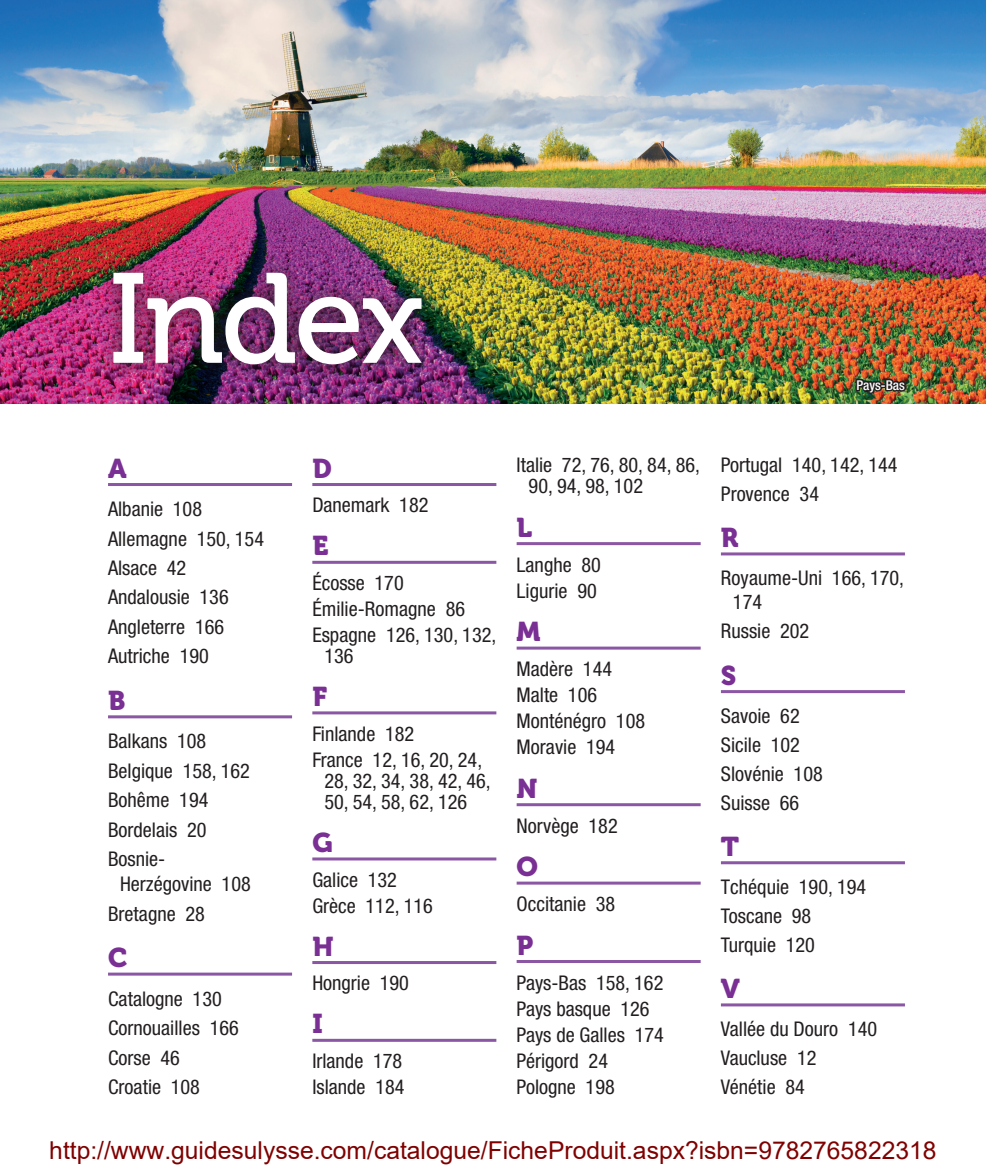
<style>
.page{position:relative;width:986px;height:1175px;background:#fff}
.page>*{position:absolute;margin:0;border:0;box-sizing:border-box;transform-origin:0 0}
.t1{font:127.5px "Museo 500";letter-spacing:-.03em;color:#fff}
.t2{font:27px "Museo 900";color:#792f93}
.t3{font:24.6px "Arial";color:#800000}
.t4{font:condensed 20.25px/29.4px "Helvetica Neue LT Std";color:#231f20}
.t5{font:500 condensed 13.5px "Helvetica Neue LT Std";color:#fff}
</style>
<div class="page">
<img style="left:0;top:0;width:986px;height:403px">
<svg style="left:854px;top:377px;width:53px;height:27px"></svg>
<div style="left:95px;top:253px;width:344px;height:129px;background:#231f20;opacity:.85"></div>
<hr style="left:108px;top:483px;width:184px;height:3px;background:#8b56a3">
<hr style="left:108px;top:715px;width:184px;height:3px;background:#8b56a3">
<hr style="left:108px;top:972px;width:184px;height:3px;background:#8b56a3">
<hr style="left:312px;top:483px;width:184px;height:3px;background:#8b56a3">
<hr style="left:312px;top:561px;width:184px;height:3px;background:#8b56a3">
<hr style="left:312px;top:711px;width:184px;height:3px;background:#8b56a3">
<hr style="left:312px;top:857px;width:184px;height:3px;background:#8b56a3">
<hr style="left:312px;top:961px;width:184px;height:3px;background:#8b56a3">
<hr style="left:312px;top:1038px;width:184px;height:3px;background:#8b56a3">
<hr style="left:516px;top:542px;width:184px;height:3px;background:#8b56a3">
<hr style="left:516px;top:646px;width:184px;height:3px;background:#8b56a3">
<hr style="left:516px;top:803px;width:184px;height:3px;background:#8b56a3">
<hr style="left:516px;top:881px;width:184px;height:3px;background:#8b56a3">
<hr style="left:516px;top:960px;width:184px;height:3px;background:#8b56a3">
<hr style="left:721px;top:552px;width:183px;height:3px;background:#8b56a3">
<hr style="left:721px;top:690px;width:183px;height:3px;background:#8b56a3">
<hr style="left:721px;top:861px;width:183px;height:3px;background:#8b56a3">
<hr style="left:721px;top:1003px;width:183px;height:3px;background:#8b56a3">
<h1 class="t1" style="left:108px;top:249px;width:317px">Index</h1>
<p class="t5" style="left:856px;top:377px;width:50px">Pays-Bas</p>
<h2 class="t2" style="left:108px;top:453px;width:20px">A</h2>
<p class="t4" style="left:108px;top:494px;width:157px">Albanie 108<br>Allemagne 150, 154<br>Alsace 42<br>Andalousie 136<br>Angleterre 166<br>Autriche 190</p>
<h2 class="t2" style="left:108px;top:685px;width:19px">B</h2>
<p class="t4" style="left:108px;top:726px;width:143px">Balkans 108<br>Belgique 158, 162<br>Bohême 194<br>Bordelais 20<br>Bosnie-</p>
<p class="t4" style="left:108px;top:869px;width:144px;text-indent:12px">Herzégovine 108<br>Bretagne 28</p>
<h2 class="t2" style="left:108px;top:942px;width:21px">C</h2>
<p class="t4" style="left:108px;top:983px;width:132px">Catalogne 130<br>Cornouailles 166<br>Corse 46<br>Croatie 108</p>
<h2 class="t2" style="left:312px;top:453px;width:21px">D</h2>
<p class="t4" style="left:312px;top:490px;width:118px">Danemark 182</p>
<h2 class="t2" style="left:312px;top:530px;width:18px">E</h2>
<p class="t4" style="left:312px;top:570px;width:185px;line-height:25.8px">Écosse 170<br>Émilie-Romagne 86<br>Espagne 126, 130, 132,</p>
<p class="t4" style="left:324px;top:641px;width:31px">136</p>
<h2 class="t2" style="left:312px;top:681px;width:16px">F</h2>
<p class="t4" style="left:312px;top:720px;width:171px;line-height:25.8px">Finlande 182<br>France 12, 16, 20, 24,</p>
<p class="t4" style="left:324px;top:770px;width:168px;line-height:21.3px">28, 32, 34, 38, 42, 46,<br>50, 54, 58, 62, 126</p>
<h2 class="t2" style="left:312px;top:827px;width:22px">G</h2>
<p class="t4" style="left:312px;top:866px;width:122px;line-height:25.8px">Galice 132<br>Grèce 112, 116</p>
<h2 class="t2" style="left:312px;top:930px;width:23px">H</h2>
<p class="t4" style="left:312px;top:968px;width:98px">Hongrie 190</p>
<h2 class="t2" style="left:312px;top:1008px;width:12px">I</h2>
<p class="t4" style="left:312px;top:1048px;width:94px;line-height:25.8px">Irlande 178<br>Islande 184</p>
<p class="t4" style="left:528px;top:454px;width:173px;line-height:21.6px;text-indent:-12px">Italie 72, 76, 80, 84, 86,<br>90, 94, 98, 102</p>
<h2 class="t2" style="left:516px;top:512px;width:17px">L</h2>
<p class="t4" style="left:516px;top:551px;width:86px;line-height:26.1px">Langhe 80<br>Ligurie 90</p>
<h2 class="t2" style="left:516px;top:616px;width:26px">M</h2>
<p class="t4" style="left:516px;top:656px;width:130px;line-height:26.1px">Madère 144<br>Malte 106<br>Monténégro 108<br>Moravie 194</p>
<h2 class="t2" style="left:516px;top:773px;width:23px">N</h2>
<p class="t4" style="left:516px;top:811px;width:103px">Norvège 182</p>
<h2 class="t2" style="left:516px;top:851px;width:23px">O</h2>
<p class="t4" style="left:516px;top:889px;width:100px">Occitanie 38</p>
<h2 class="t2" style="left:516px;top:929px;width:18px">P</h2>
<p class="t4" style="left:516px;top:969px;width:149px;line-height:26.1px">Pays-Bas 158, 162<br>Pays basque 126<br>Pays de Galles 174<br>Périgord 24<br>Pologne 198</p>
<p class="t4" style="left:721px;top:450px;width:178px;line-height:29px">Portugal 140, 142, 144<br>Provence 34</p>
<h2 class="t2" style="left:721px;top:522px;width:19px">R</h2>
<p class="t4" style="left:733px;top:565px;width:173px;line-height:24.5px;text-indent:-12px">Royaume-Uni 166, 170,<br>174</p>
<p class="t4" style="left:721px;top:616px;width:90px">Russie 202</p>
<h2 class="t2" style="left:721px;top:660px;width:17px">S</h2>
<p class="t4" style="left:721px;top:701px;width:103px;line-height:29px">Savoie 62<br>Sicile 102<br>Slovénie 108<br>Suisse 66</p>
<h2 class="t2" style="left:721px;top:831px;width:20px">T</h2>
<p class="t4" style="left:721px;top:872px;width:147px;line-height:29px">Tchéquie 190, 194<br>Toscane 98<br>Turquie 120</p>
<h2 class="t2" style="left:721px;top:973px;width:21px">V</h2>
<p class="t4" style="left:721px;top:1014px;width:158px;line-height:29px">Vallée du Douro 140<br>Vaucluse 12<br>Vénétie 84</p>
<p class="t3" style="left:49px;top:1133px;width:888px">http://www.guidesulysse.com/catalogue/FicheProduit.aspx?isbn=9782765822318</p>
</div>
